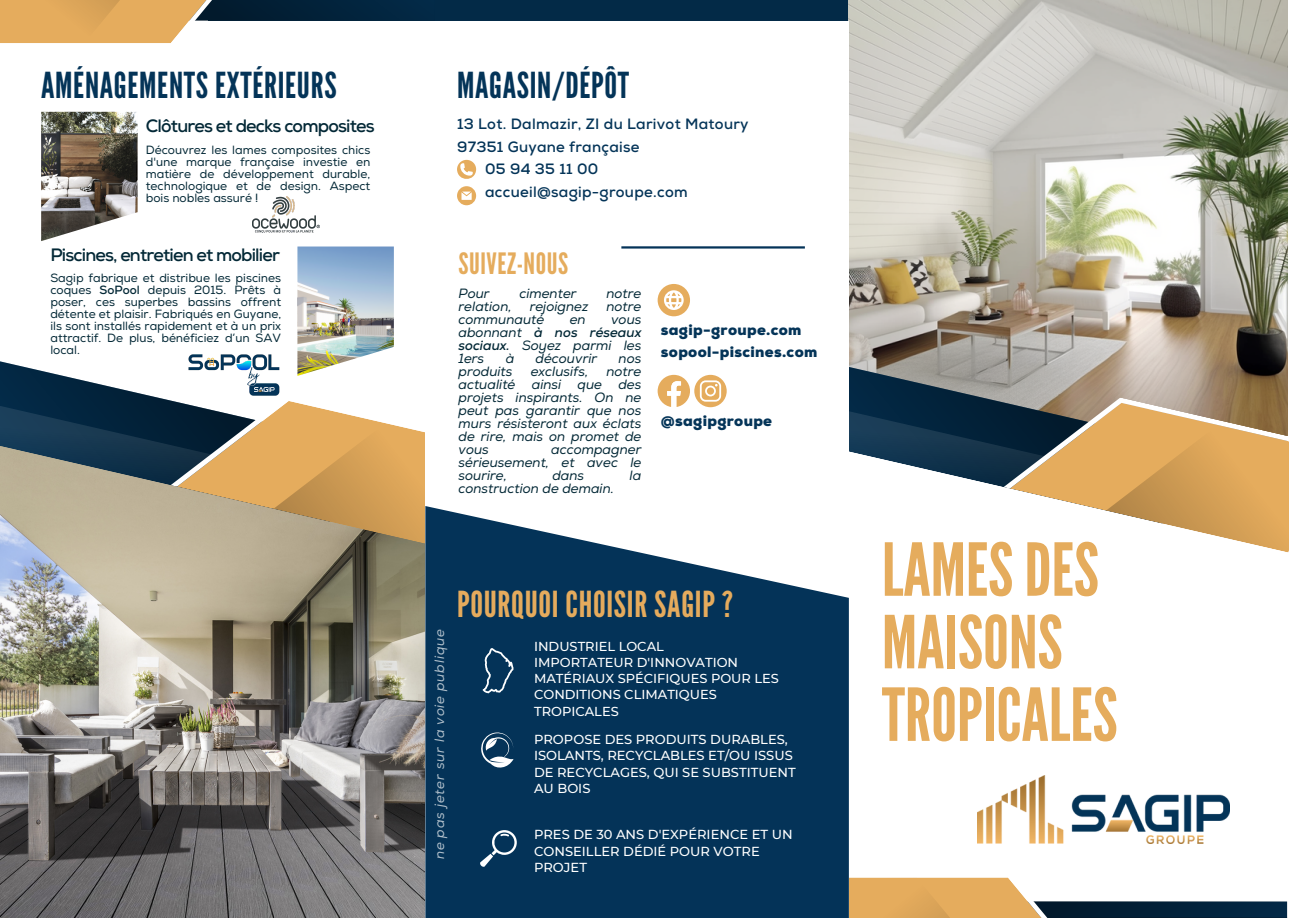
<style>
.page{position:relative;width:1289px;height:918px;background:#fff}
.page>*{position:absolute;margin:0;border:0;box-sizing:border-box;transform-origin:0 0}
.t1{font:72.75px/72.6px "League Gothic";color:#e5ac5d}
.t2{font:35.85px "League Gothic";letter-spacing:.02em;color:#043458}
.t3{font:35.85px "League Gothic";letter-spacing:.02em;color:#e5ab5d}
.t4{font:35.7px "League Gothic";letter-spacing:.02em;color:#043458}
.t5{font:29.4px "League Gothic";letter-spacing:.02em;color:#e5ac5d}
.t6{font:700 17.85px "Nexa";letter-spacing:-.045em;color:#032836}
.t7{font:700 15px "Nexa";letter-spacing:.02em;color:#043458}
.t8{font:900 15px/22px "Nexa";letter-spacing:.02em;color:#043458}
.t9{font:italic 13.5px "Nexa";letter-spacing:.055em;color:#fff}
.t10{font:italic 13.35px/13px "Nexa";color:#032836;text-align:justify}
.t11{font:500 13.05px/16.4px "Montserrat";color:#fff}
.t12{font:12px/12px "Nexa";color:#032836;text-align:justify}
.s1{font-weight:700}
</style>
<div class="page">
<img style="left:0;top:551px;width:425px;height:367px">
<div style="left:208px;top:0;width:1071px;height:21px;background:#032a47"></div>
<img style="left:848px;top:0;width:439px;height:377px">
<svg style="left:848px;top:361px;width:332px;height:42px;background:#797f82"></svg>
<svg style="left:849px;top:403px;width:154px;height:84px"></svg>
<svg style="left:1003px;top:377px;width:285px;height:176px"></svg>
<svg style="left:848px;top:873px;width:438px;height:45px"></svg>
<svg style="left:0;top:361px;width:170px;height:40px"></svg>
<svg style="left:0;top:401px;width:170px;height:150px;background:#727b78"></svg>
<svg style="left:170px;top:400px;width:255px;height:151px;background:#c0a06f"></svg>
<svg style="left:0;top:0;width:358px;height:43px"></svg>
<svg style="left:425px;top:506px;width:423px;height:412px;background:#204a6b"></svg>
<svg style="left:457px;top:160px;width:19px;height:45px"></svg>
<svg style="left:481px;top:732px;width:32px;height:37px"></svg>
<svg style="left:479px;top:830px;width:37px;height:37px"></svg>
<svg style="left:482px;top:648px;width:31px;height:45px"></svg>
<svg style="left:657px;top:284px;width:33px;height:32px"></svg>
<svg style="left:657px;top:375px;width:69px;height:32px"></svg>
<hr style="left:621px;top:246px;width:183px;height:3px;background:#043358">
<img style="left:977px;top:776px;width:252px;height:67px">
<img style="left:41px;top:112px;width:97px;height:129px">
<img style="left:252px;top:196px;width:68px;height:36px">
<img style="left:173px;top:354px;width:124px;height:64px">
<img style="left:297px;top:247px;width:97px;height:129px">
<p class="t2" style="left:41px;top:65px;width:297px">AMÉNAGEMENTS EXTÉRIEURS</p>
<p class="t4" style="left:457px;top:65px;width:174px">MAGASIN/DÉPÔT</p>
<h6 class="t6" style="left:146px;top:115px;width:230px">Clôtures et decks composites</h6>
<h6 class="t12" style="left:146px;top:144px;width:226px">Découvrez les lames composites chics d'une marque française investie en matière de développement durable, technologique et de design. Aspect bois nobles assuré !</h6>
<h3 class="t6" style="left:50px;top:245px;width:231px">Piscines, entretien et mobilier</h3>
<h2 class="t12" style="left:50px;top:272px;width:232px">Sagip fabrique et distribue les piscines coques <span class="s1">SoPool</span> depuis 2015. Prêts à poser, ces superbes bassins offrent détente et plaisir. Fabriqués en Guyane, ils sont installés rapidement et à un prix attractif. De plus, bénéficiez d’un SAV local.</h2>
<p class="t7" style="left:457px;top:115px;width:293px">13 Lot. Dalmazir, ZI du Larivot Matoury</p>
<p class="t7" style="left:457px;top:138px;width:184px">97351 Guyane française</p>
<p class="t7" style="left:485px;top:160px;width:114px">05 94 35 11 00</p>
<p class="t7" style="left:485px;top:183px;width:204px">accueil@sagip-groupe.com</p>
<p class="t5" style="left:458px;top:246px;width:111px">SUIVEZ-NOUS</p>
<h2 class="t10" style="left:458px;top:287px;width:33px">Pour</h2>
<h2 class="t10" style="left:519px;top:287px;width:59px">cimenter</h2>
<h2 class="t10" style="left:606px;top:287px;width:37px">notre</h2>
<h2 class="t10" style="left:458px;top:300px;width:55px">relation,</h2>
<h2 class="t10" style="left:529px;top:300px;width:60px">rejoignez</h2>
<h2 class="t10" style="left:606px;top:300px;width:37px">notre</h2>
<h2 class="t10" style="left:458px;top:313px;width:87px">communauté</h2>
<h2 class="t10" style="left:569px;top:313px;width:17px">en</h2>
<h2 class="t10" style="left:458px;top:313px;width:184px;text-indent:152px">vous abonnant <span class="s1">à nos réseaux sociaux.</span> Soyez parmi les 1ers</h2>
<h2 class="t10" style="left:505px;top:352px;width:10px">à</h2>
<h2 class="t10" style="left:535px;top:352px;width:63px">découvrir</h2>
<h2 class="t10" style="left:618px;top:352px;width:24px">nos</h2>
<h2 class="t10" style="left:458px;top:365px;width:56px">produits</h2>
<h2 class="t10" style="left:530px;top:365px;width:59px">exclusifs,</h2>
<h2 class="t10" style="left:458px;top:365px;width:184px;text-indent:148px">notre actualité ainsi que des projets inspirants. On ne peut pas garantir que nos murs résisteront aux éclats de rire, mais on promet de vous</h2>
<h2 class="t10" style="left:458px;top:443px;width:184px;text-indent:93px">accompagner sérieusement, et avec le sourire,</h2>
<h2 class="t10" style="left:552px;top:469px;width:33px">dans</h2>
<h2 class="t10" style="left:629px;top:469px;width:13px">la</h2>
<h2 class="t10" style="left:458px;top:482px;width:157px">construction de demain.</h2>
<h6 class="t8" style="left:661px;top:320px;width:158px">sagip-groupe.com sopool-piscines.com</h6>
<p class="t8" style="left:661px;top:410px;width:113px">@sagipgroupe</p>
<p class="t9" style="left:431px;top:859px;width:232px;rotate:-90deg">ne pas jeter sur la voie publique</p>
<p class="t3" style="left:457px;top:583px;width:278px">POURQUOI CHOISIR SAGIP ?</p>
<p class="t11" style="left:534px;top:638px;width:246px">INDUSTRIEL LOCAL<br>IMPORTATEUR D'INNOVATION<br>MATÉRIAUX SPÉCIFIQUES POUR LES<br>CONDITIONS CLIMATIQUES<br>TROPICALES</p>
<h5 class="t11" style="left:534px;top:731px;width:263px">PROPOSE DES PRODUITS DURABLES,<br>ISOLANTS, RECYCLABLES ET/OU ISSUS<br>DE RECYCLAGES, QUI SE SUBSTITUENT<br>AU BOIS</h5>
<p class="t11" style="left:534px;top:826px;width:260px">PRES DE 30 ANS D'EXPÉRIENCE ET UN<br>CONSEILLER DÉDIÉ POUR VOTRE<br>PROJET</p>
<p class="t1" style="left:881px;top:535px;width:237px">LAMESDES<br>MAISONS<br>TROPICALES</p>
</div>
